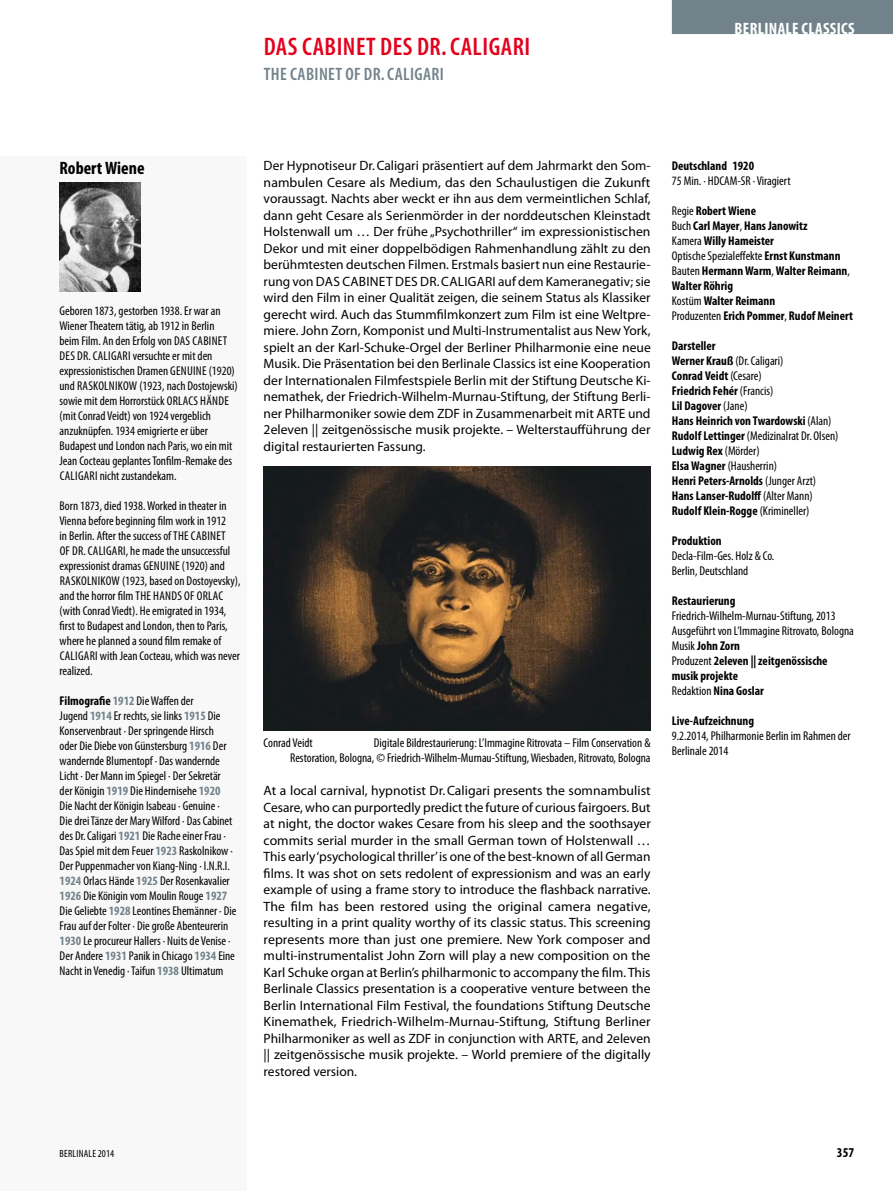
<style>
.page{position:relative;width:893px;height:1191px;background:#fff}
.page>*{position:absolute;margin:0;border:0;box-sizing:border-box;transform-origin:0 0}
.t1{font:600 condensed 25.5px "Myriad Pro";letter-spacing:.02em;color:#e3001d}
.t2{font:600 condensed 18px "Myriad Pro";letter-spacing:.02em;color:#72828b}
.t3{font:700 condensed 18px "Myriad Pro";color:#000}
.t4{font:700 condensed 16.5px "Myriad Pro";letter-spacing:.02em;color:#fff}
.t5{font:13.5px/16.5px "Myriad Pro";color:#000;text-align:justify}
.t6{font:700 condensed 13.5px "Myriad Pro";color:#000}
.t7{font:condensed 12.75px/15px "Myriad Pro";color:#000}
.t8{font:700 condensed 12.75px/15px "Myriad Pro";color:#000}
.t9{font:condensed 10.5px "Myriad Pro";letter-spacing:.02em;color:#000}
.s1{font-weight:700}
.s2{font-weight:700;color:#72828b}
.s3{font-weight:400}
</style>
<div class="page">
<div style="left:0;top:156px;width:247px;height:1035px;background:#f8f8f8"></div>
<img style="left:264px;top:467px;width:387px;height:263px">
<img style="left:60px;top:183px;width:80px;height:108px">
<div style="left:672px;top:0;width:221px;height:34px;background:#72828b"></div>
<h1 class="t1" style="left:264px;top:31px;width:268px">DAS CABINET DES DR.CALIGARI</h1>
<h2 class="t2" style="left:264px;top:63px;width:182px">THE CABINET OF DR.CALIGARI</h2>
<p class="t4" style="left:735px;top:18px;width:121px">BERLINALE CLASSICS</p>
<h2 class="t3" style="left:60px;top:157px;width:87px">Robert Wiene</h2>
<p class="t7" style="left:60px;top:303px;width:180px">Geboren 1873, gestorben 1938. Er war an Wiener Theatern tätig, ab 1912 in Berlin<br>beim Film. An den Erfolg von DAS CABINET DES DR.CALIGARI versuchte er mit den expressionistischen Dramen GENUINE (1920) und RASKOLNIKOW (1923, nach Dostojewski) sowie mit dem Horrorstück ORLACS HÄNDE (mit Conrad Veidt) von 1924 vergeblich anzuknüpfen. 1934 emigrierte er über Budapest und London nach Paris, wo ein mit Jean Cocteau geplantes Tonfilm-Remake des CALIGARI nicht zustandekam.</p>
<p class="t7" style="left:60px;top:498px;width:182px">Born 1873, died 1938. Worked in theater in Vienna before beginning film work in 1912<br>in Berlin. After the success of THE CABINET<br>OF DR.CALIGARI, he made the unsuccessful expressionist dramas GENUINE (1920) and RASKOLNIKOW (1923, based on Dostoyevsky), and the horror film THE HANDS OF ORLAC (with Conrad Viedt). He emigrated in 1934, first to Budapest and London, then to Paris, where he planned a sound film remake of CALIGARI with Jean Cocteau, which was never realized.</p>
<p class="t7" style="left:60px;top:692px;width:178px"><span class="s1">Filmografie</span> <span class="s2">1912</span> Die Waffen der<br>Jugend <span class="s2">1914</span> Er rechts, sie links <span class="s2">1915</span> Die Konservenbraut · Der springende Hirsch<br>oder Die Diebe von Günstersburg <span class="s2">1916</span> Der wandernde Blumentopf · Das wandernde Licht · Der Mann im Spiegel · Der Sekretär der Königin <span class="s2">1919</span> Die Hindernisehe <span class="s2">1920<br></span>Die Nacht der Königin Isabeau · Genuine ·<br>Die drei Tänze der Mary Wilford · Das Cabinet des Dr.Caligari <span class="s2">1921</span> Die Rache einer Frau · Das Spiel mit dem Feuer <span class="s2">1923</span> Raskolnikow · Der Puppenmacher von Kiang-Ning · I.N.R.I.<br><span class="s2">1924</span> Orlacs Hände <span class="s2">1925</span> Der Rosenkavalier <span class="s2">1926</span> Die Königin vom Moulin Rouge <span class="s2">1927<br></span>Die Geliebte <span class="s2">1928</span> Leontines Ehemänner · Die Frau auf der Folter · Die große Abenteurerin <span class="s2">1930</span> Le procureur Hallers · Nuits de Venise · Der Andere <span class="s2">1931</span> Panik in Chicago <span class="s2">1934</span> Eine Nacht in Venedig · Taifun <span class="s2">1938</span> Ultimatum</p>
<p class="t5" style="left:264px;top:157px;width:389px">Der Hypnotiseur Dr.Caligari präsentiert auf dem Jahrmarkt den Som&shy;nambulen Cesare als Medium, das den Schaulustigen die Zukunft voraussagt. Nachts aber weckt er ihn aus dem vermeintlichen Schlaf, dann geht Cesare als Serienmörder in der norddeutschen Kleinstadt Holstenwall um … Der frühe „Psychothriller“ im expressionistischen Dekor und mit einer doppelbödigen Rahmenhandlung zählt zu den berühmtesten deutschen Filmen. Erstmals basiert nun eine Restaurie&shy;rung von DAS CABINET DES DR.CALIGARI auf dem Kameranegativ; sie wird den Film in einer Qualität zeigen, die seinem Status als Klassiker gerecht wird. Auch das Stummfilmkonzert zum Film ist eine Weltpre&shy;miere. John Zorn, Komponist und Multi-Instrumentalist aus New York, spielt an der Karl-Schuke-Orgel der Berliner Philharmonie eine neue Musik. Die Präsentation bei den Berlinale Classics ist eine Kooperation der Internationalen Filmfestspiele Berlin mit der Stiftung Deutsche Ki&shy;nemathek, der Friedrich-Wilhelm-Murnau-Stiftung, der Stiftung Berli&shy;ner Philharmoniker sowie dem ZDF in Zusammenarbeit mit ARTE und 2eleven || zeitgenössische musik projekte. – Welterstaufführung der digital restaurierten Fassung.</p>
<p class="t7" style="left:290px;top:734px;width:362px;text-align:right">Digitale Bildrestaurierung: L’Immagine Ritrovata – Film Conservation &amp;<br>Restoration, Bologna, © Friedrich-Wilhelm-Murnau-Stiftung, Wiesbaden, Ritrovato, Bologna</p>
<p class="t5" style="left:264px;top:782px;width:389px">At a local carnival, hypnotist Dr.Caligari presents the somnambulist Cesare, who can purportedly predict the future of curious fairgoers. But at night, the doctor wakes Cesare from his sleep and the soothsayer commits serial murder in the small German town of Holstenwall … This early ‘psychological thriller’ is one of the best-known of all German films. It was shot on sets redolent of expressionism and was an early example of using a frame story to introduce the flashback narrative.<br>The film has been restored using the original camera negative, resulting in a print quality worthy of its classic status. This screening represents more than just one premiere. New York composer and multi-instrumentalist John Zorn will play a new composition on the Karl Schuke organ at Berlin’s philharmonic to accompany the film. This Berlinale Classics presentation is a cooperative venture between the Berlin International Film Festival, the foundations Stiftung Deutsche Kinemathek, Friedrich-Wilhelm-Murnau-Stiftung, Stiftung Berliner Philharmoniker as well as ZDF in conjunction with ARTE, and 2eleven || zeitgenössische musik projekte. – World premiere of the digitally restored version.</p>
<p class="t7" style="left:264px;top:734px;width:51px">Conrad Veidt</p>
<p class="t8" style="left:672px;top:158px;width:84px">Deutschland 1920</p>
<p class="t7" style="left:672px;top:173px;width:120px">75 Min. · HDCAM-SR · Viragiert</p>
<p class="t8" style="left:672px;top:203px;width:183px"><span class="s3">Regie</span> Robert Wiene<br><span class="s3">Buch</span> Carl Mayer<span class="s3">,</span> Hans Janowitz<br><span class="s3">Kamera</span> Willy Hameister<br><span class="s3">Optische Spezialeffekte</span> Ernst Kunstmann<br><span class="s3">Bauten</span> Hermann Warm<span class="s3">,</span> Walter Reimann<span class="s3">,<br></span>Walter Röhrig<br><span class="s3">Kostüm</span> Walter Reimann<br><span class="s3">Produzenten</span> Erich Pommer<span class="s3">,</span> Rudof Meinert</p>
<p class="t8" style="left:672px;top:338px;width:168px">Darsteller<br>Werner Krauß <span class="s3">(Dr.Caligari)<br></span>Conrad Veidt <span class="s3">(Cesare)<br></span>Friedrich Fehér <span class="s3">(Francis)<br></span>Lil Dagover <span class="s3">(Jane)<br></span>Hans Heinrich von Twardowski <span class="s3">(Alan)<br></span>Rudolf Lettinger <span class="s3">(Medizinalrat Dr. Olsen)<br></span>Ludwig Rex <span class="s3">(Mörder)<br></span>Elsa Wagner <span class="s3">(Hausherrin)<br></span>Henri Peters-Arnolds <span class="s3">(Junger Arzt)<br></span>Hans Lanser-Rudolff <span class="s3">(Alter Mann)<br></span>Rudolf Klein-Rogge <span class="s3">(Krimineller)</span></p>
<p class="t8" style="left:672px;top:533px;width:51px">Produktion</p>
<p class="t7" style="left:672px;top:548px;width:104px">Decla-Film-Ges. Holz &amp; Co.<br>Berlin, Deutschland</p>
<p class="t8" style="left:672px;top:593px;width:65px">Restaurierung</p>
<p class="t7" style="left:672px;top:608px;width:184px">Friedrich-Wilhelm-Murnau-Stiftung, 2013<br>Ausgeführt von L’Immagine Ritrovato, Bologna<br>Musik <span class="s1">John Zorn<br></span>Produzent <span class="s1">2eleven || zeitgenössische musik projekte<br></span>Redaktion <span class="s1">Nina Goslar</span></p>
<p class="t8" style="left:672px;top:713px;width:84px">Live-Aufzeichnung</p>
<p class="t7" style="left:672px;top:728px;width:180px">9.2.2014, Philharmonie Berlin im Rahmen der<br>Berlinale 2014</p>
<p class="t9" style="left:60px;top:1146px;width:56px">BERLINALE 2014</p>
<p class="t6" style="left:837px;top:1143px;width:19px">357</p>
</div>
